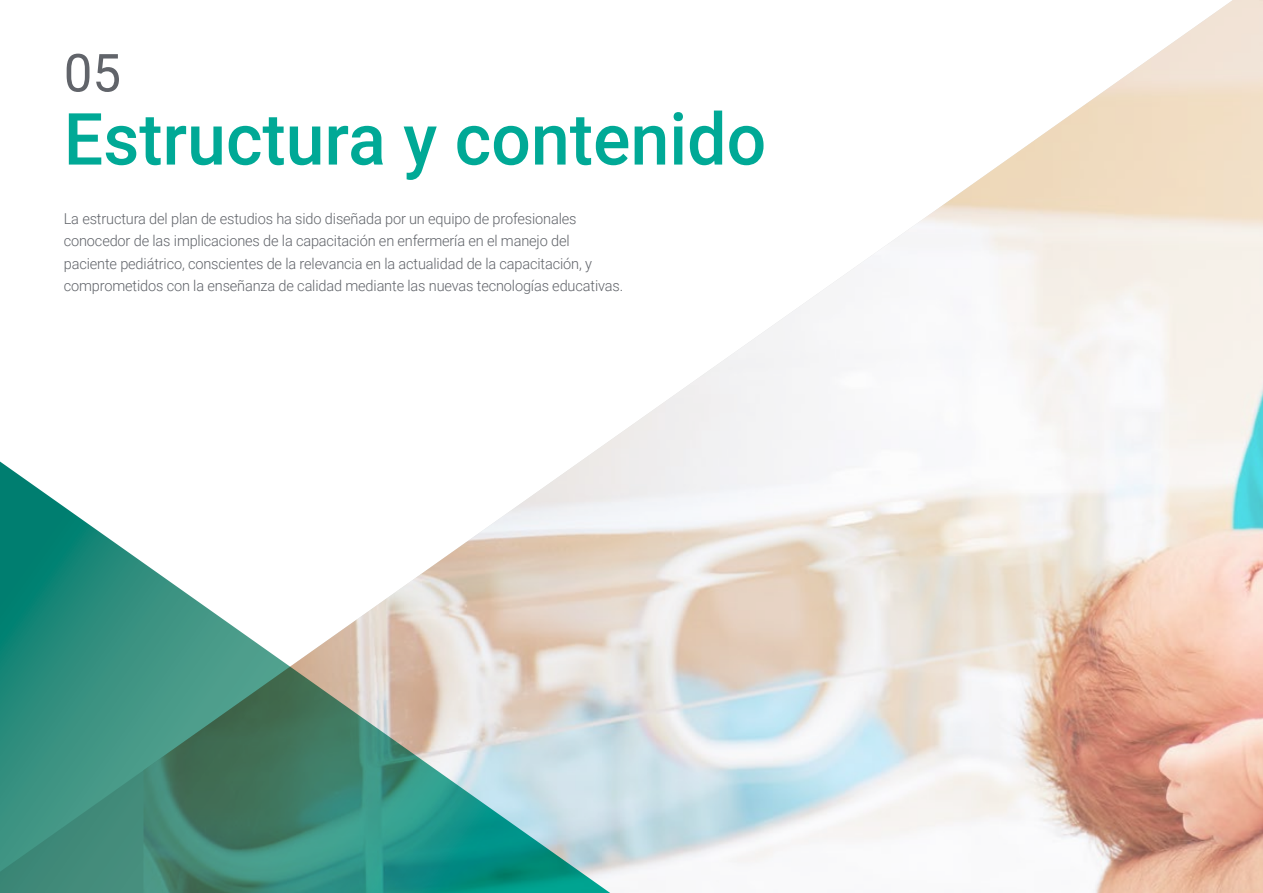
<style>
.page{position:relative;width:1263px;height:893px;background:#fff}
.page>*{position:absolute;margin:0;border:0;box-sizing:border-box;transform-origin:0 0}
.t1{font:500 72px "Roboto";color:#00a996}
.t2{font:52.5px "Roboto";color:#61646a}
.t3{font:300 15px/22.5px "Roboto";letter-spacing:-.01em;color:#61646a}
</style>
<div class="page">
<img style="left:602px;top:0;width:661px;height:893px">
<svg style="left:0;top:446px;width:640px;height:447px"></svg>
<h2 class="t2" style="left:64px;top:36px;width:59px">05</h2>
<h1 class="t1" style="left:64px;top:89px;width:704px">Estructura y contenido</h1>
<p class="t3" style="left:64px;top:207px;width:561px">La estructura del plan de estudios ha sido diseñada por un equipo de profesionales conocedor de las implicaciones de la capacitación en enfermería en el manejo del paciente pediátrico, conscientes de la relevancia en la actualidad de la capacitación, y comprometidos con la enseñanza de calidad mediante las nuevas tecnologías educativas.</p>
</div>
